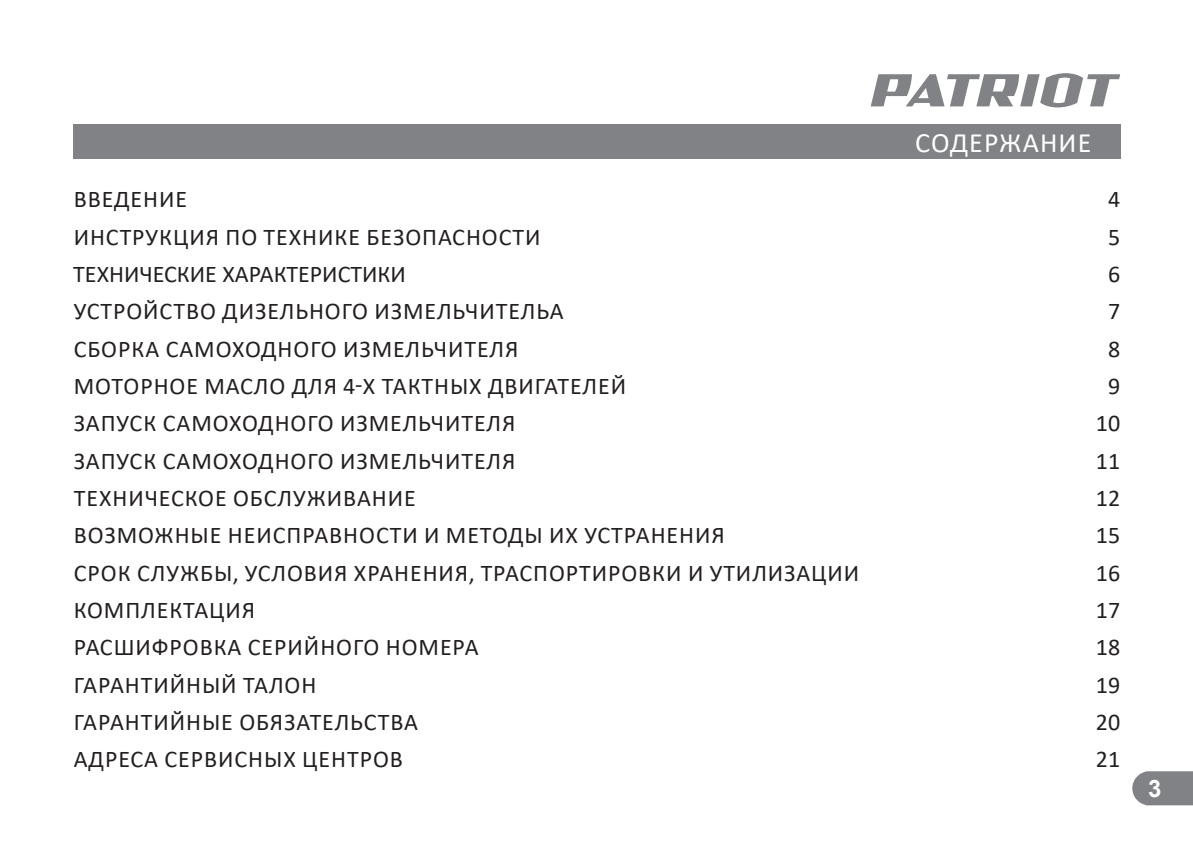
<style>
.page{position:relative;width:1193px;height:843px;background:#fff}
.page>*{position:absolute;margin:0;border:0;box-sizing:border-box;transform-origin:0 0}
.t1{font:28px "Calibri";letter-spacing:.04em;color:#fff}
.t2{font:24px "Calibri";letter-spacing:.04em;color:#231f20}
.t3{font:24px "Calibri";color:#231f20}
.t4{font:700 24px "Arial";color:#fff}
</style>
<div class="page">
<svg style="left:1132px;top:771px;width:60px;height:33px;background:#888a8d"></svg>
<svg style="left:870px;top:73px;width:250px;height:34px"></svg>
<div style="left:73px;top:124px;width:1047px;height:34px;background:#808285"></div>
<p class="t1" style="left:915px;top:123px;width:178px">СОДЕРЖАНИЕ</p>
<p class="t2" style="left:74px;top:182px;width:115px">ВВЕДЕНИЕ</p>
<p class="t2" style="left:1108px;top:182px;width:14px">4</p>
<p class="t2" style="left:74px;top:220px;width:468px">ИНСТРУКЦИЯ ПО ТЕХНИКЕ БЕЗОПАСНОСТИ</p>
<p class="t2" style="left:1108px;top:220px;width:14px">5</p>
<p class="t3" style="left:73px;top:257px;width:334px">ТЕХНИЧЕСКИЕ ХАРАКТЕРИСТИКИ</p>
<p class="t2" style="left:1108px;top:257px;width:14px">6</p>
<p class="t2" style="left:74px;top:294px;width:491px">УСТРОЙСТВО ДИЗЕЛЬНОГО ИЗМЕЛЬЧИТЕЛЬА</p>
<p class="t2" style="left:1108px;top:294px;width:14px">7</p>
<p class="t2" style="left:74px;top:332px;width:446px">СБОРКА САМОХОДНОГО ИЗМЕЛЬЧИТЕЛЯ</p>
<p class="t2" style="left:1108px;top:332px;width:14px">8</p>
<p class="t2" style="left:74px;top:369px;width:554px">МОТОРНОЕ МАСЛО ДЛЯ 4-Х ТАКТНЫХ ДВИГАТЕЛЕЙ</p>
<p class="t2" style="left:1108px;top:369px;width:14px">9</p>
<p class="t2" style="left:74px;top:406px;width:443px">ЗАПУСК САМОХОДНОГО ИЗМЕЛЬЧИТЕЛЯ</p>
<p class="t2" style="left:1095px;top:406px;width:26px">10</p>
<p class="t2" style="left:74px;top:444px;width:443px">ЗАПУСК САМОХОДНОГО ИЗМЕЛЬЧИТЕЛЯ</p>
<p class="t2" style="left:1095px;top:444px;width:26px">11</p>
<p class="t2" style="left:74px;top:481px;width:343px">ТЕХНИЧЕСКОЕ ОБСЛУЖИВАНИЕ</p>
<p class="t2" style="left:1095px;top:481px;width:26px">12</p>
<p class="t2" style="left:74px;top:518px;width:652px">ВОЗМОЖНЫЕ НЕИСПРАВНОСТИ И МЕТОДЫ ИХ УСТРАНЕНИЯ</p>
<p class="t2" style="left:1095px;top:518px;width:26px">15</p>
<p class="t2" style="left:74px;top:555px;width:787px">СРОК СЛУЖБЫ, УСЛОВИЯ ХРАНЕНИЯ, ТРАСПОРТИРОВКИ И УТИЛИЗАЦИИ</p>
<p class="t2" style="left:1095px;top:555px;width:26px">16</p>
<p class="t2" style="left:74px;top:593px;width:183px">КОМПЛЕКТАЦИЯ</p>
<p class="t2" style="left:1095px;top:593px;width:26px">17</p>
<p class="t2" style="left:74px;top:630px;width:406px">РАСШИФРОВКА СЕРИЙНОГО НОМЕРА</p>
<p class="t2" style="left:1095px;top:630px;width:26px">18</p>
<p class="t2" style="left:74px;top:667px;width:244px">ГАРАНТИЙНЫЙ ТАЛОН</p>
<p class="t2" style="left:1096px;top:667px;width:26px">19</p>
<p class="t2" style="left:74px;top:705px;width:346px">ГАРАНТИЙНЫЕ ОБЯЗАТЕЛЬСТВА</p>
<p class="t2" style="left:1096px;top:705px;width:26px">20</p>
<p class="t2" style="left:74px;top:742px;width:331px">АДРЕСА СЕРВИСНЫХ ЦЕНТРОВ</p>
<p class="t2" style="left:1096px;top:742px;width:26px">21</p>
<p class="t4" style="left:1148px;top:771px;width:15px">3</p>
</div>
